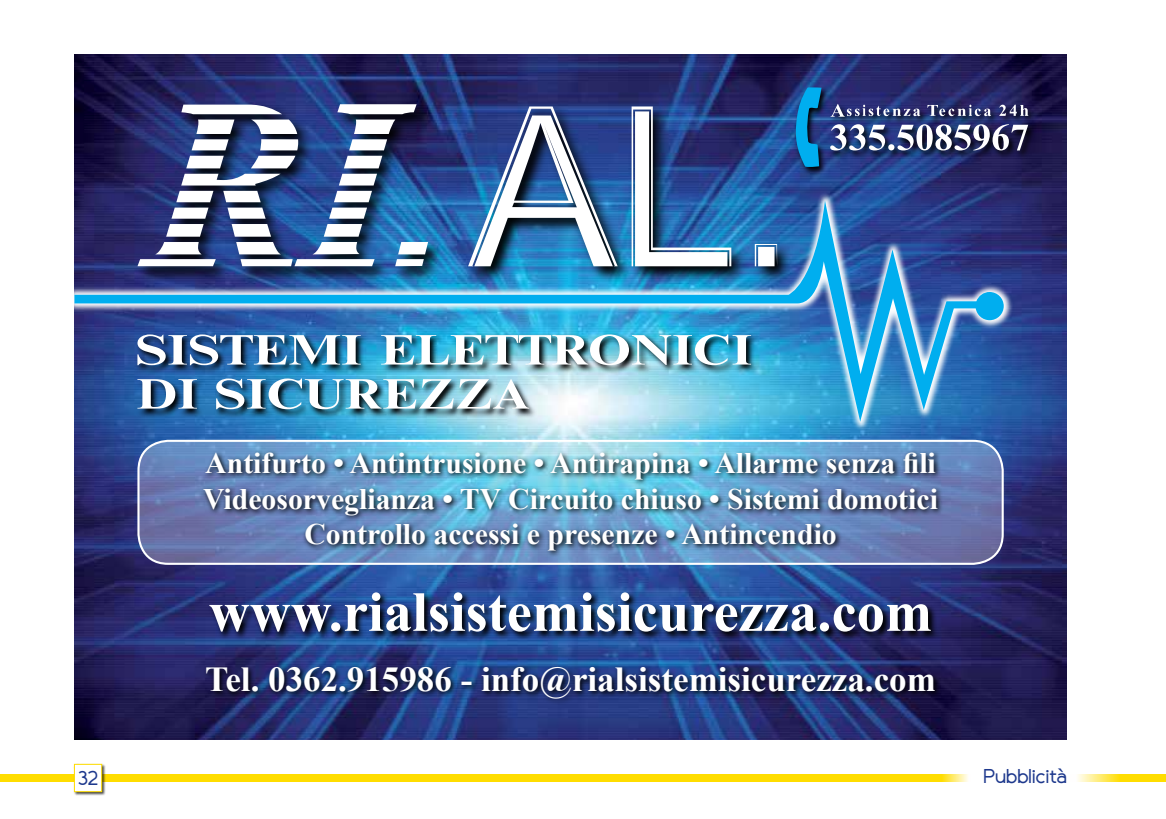
<style>
.page{position:relative;width:1166px;height:819px;background:#fff}
.page>*{position:absolute;margin:0;border:0;box-sizing:border-box;transform-origin:0 0}
.t1{font:700 35px "Times New Roman";color:#fff}
.t2{font:700 29.75px/35.7px "Times New Roman";color:#fff;text-align:center}
.t3{font:17.5px "Compass";color:#1e398d}
</style>
<div class="page">
<div style="left:0;top:774px;width:971px;height:7px;background:#fd0"></div>
<svg style="left:1078px;top:774px;width:88px;height:7px"></svg>
<div style="left:73px;top:763px;width:33px;height:33px;background:#000;opacity:.75"></div>
<div style="left:74px;top:763px;width:28px;height:29px;background:#fff;border:1px solid #fd0"></div>
<img style="left:74px;top:55px;width:993px;height:684px">
<svg style="left:74px;top:192px;width:938px;height:238px;background:#4982b9"></svg>
<img style="left:74px;top:200px;width:930px;height:221px">
<img style="left:136px;top:102px;width:658px;height:181px">
<img style="left:468px;top:106px;width:309px;height:160px">
<svg style="left:181px;top:105px;width:117px;height:45px"></svg>
<svg style="left:137px;top:191px;width:79px;height:75px"></svg>
<svg style="left:181px;top:156px;width:114px;height:29px"></svg>
<svg style="left:223px;top:191px;width:152px;height:75px"></svg>
<svg style="left:339px;top:174px;width:38px;height:11px"></svg>
<svg style="left:344px;top:156px;width:38px;height:12px"></svg>
<svg style="left:337px;top:104px;width:80px;height:46px"></svg>
<svg style="left:395px;top:242px;width:33px;height:24px"></svg>
<img style="left:135px;top:332px;width:624px;height:86px">
<img style="left:216px;top:378px;width:313px;height:31px">
<svg style="left:137px;top:379px;width:60px;height:29px"></svg>
<img style="left:137px;top:334px;width:224px;height:31px">
<img style="left:381px;top:334px;width:370px;height:31px">
<svg style="left:208px;top:590px;width:731px;height:50px;background:#223976"></svg>
<svg style="left:209px;top:592px;width:722px;height:39px"></svg>
<svg style="left:794px;top:85px;width:242px;height:90px;background:#242f6e"></svg>
<img style="left:830px;top:124px;width:198px;height:26px">
<svg style="left:830px;top:104px;width:90px;height:13px"></svg>
<svg style="left:927px;top:105px;width:64px;height:11px"></svg>
<svg style="left:999px;top:105px;width:29px;height:11px"></svg>
<svg style="left:794px;top:87px;width:27px;height:80px;background:#0d77b4"></svg>
<svg style="left:138px;top:441px;width:864px;height:122px;background:#6e89bb"></svg>
<div style="left:137px;top:440px;width:867px;height:125px;border:2px solid #fff;border-radius:30px"></div>
<img style="left:200px;top:449px;width:744px;height:108px">
<svg style="left:203px;top:664px;width:739px;height:41px;background:#1c2d64"></svg>
<p class="t2" style="left:203px;top:444px;width:736px">Antifurto • Antintrusione • Antirapina • Allarme senza fili<br>Videosorveglianza • TV Circuito chiuso • Sistemi domotici<br>Controllo accessi e presenze • Antincendio</p>
<p class="t1" style="left:205px;top:655px;width:732px">Tel. 0362.915986 - info@rialsistemisicurezza.com</p>
<p class="t3" style="left:78px;top:764px;width:21px">32</p>
<p class="t3" style="left:983px;top:763px;width:85px">Pubblicità</p>
</div>
